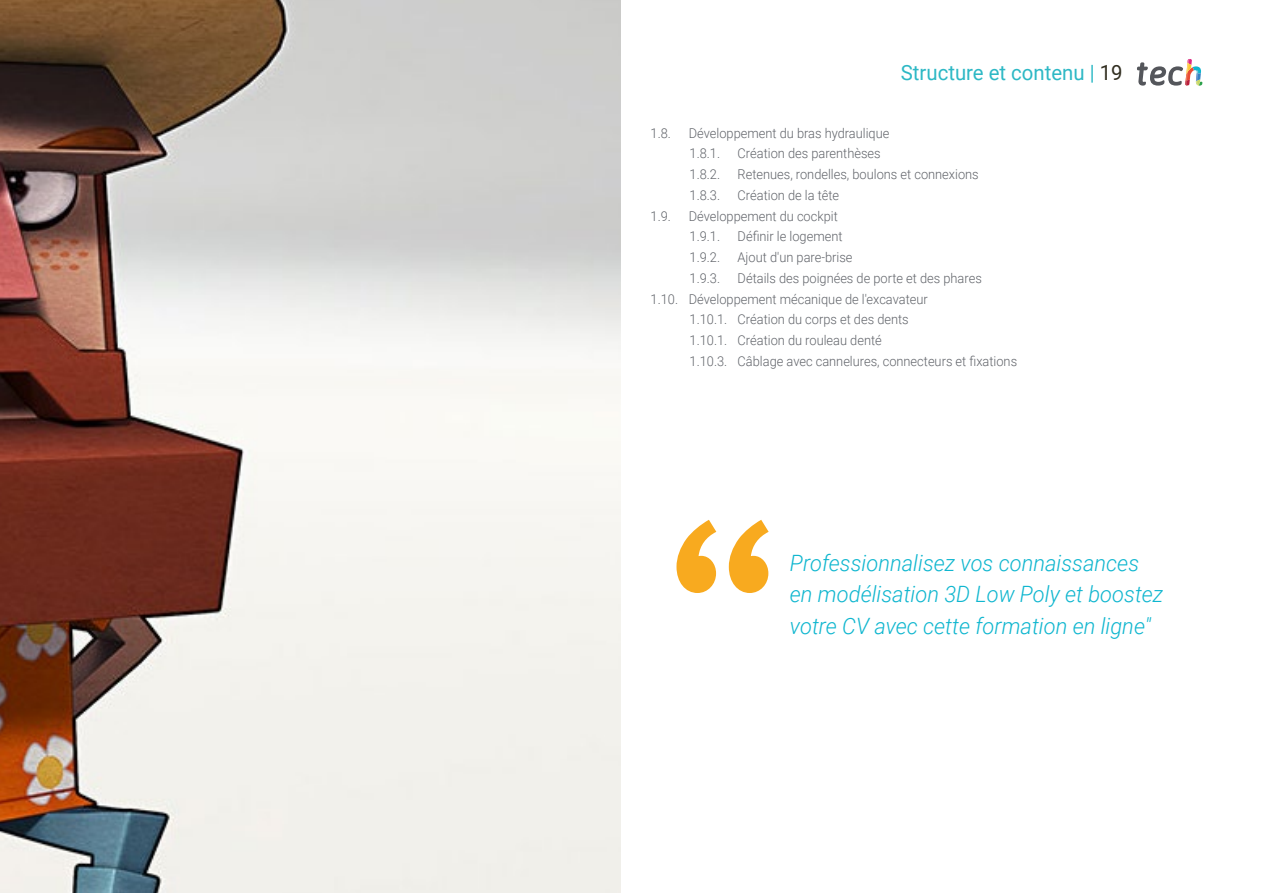
<style>
.page{position:relative;width:1263px;height:893px;background:#fff}
.page>*{position:absolute;margin:0;border:0;box-sizing:border-box;transform-origin:0 0}
.t1{font:italic 300 22.5px/31.5px "Roboto";color:#0fb6cf}
.t2{font:21px "Roboto";color:#2db8c5}
.t3{font:300 13.5px/20.7px "Roboto";color:#61646a;scale:.95 1}
.s1{color:#312e20}
</style>
<div class="page">
<svg style="left:1137px;top:59px;width:65px;height:27px"></svg>
<img style="left:0;top:0;width:621px;height:893px">
<svg style="left:676px;top:520px;width:93px;height:73px"></svg>
<h2 class="t2" style="left:901px;top:57px;width:223px">Structure et contenu | <span class="s1">19</span></h2>
<p class="t3" style="left:651px;top:122px;width:23px">1.8.</p>
<p class="t3" style="left:689px;top:122px;width:213px">Développement du bras hydraulique<br>1.8.1.</p>
<p class="t3" style="left:738px;top:143px;width:152px">Création des parenthèses</p>
<p class="t3" style="left:690px;top:164px;width:34px">1.8.2.</p>
<p class="t3" style="left:738px;top:164px;width:255px">Retenues, rondelles, boulons et connexions</p>
<p class="t3" style="left:690px;top:184px;width:34px">1.8.3.</p>
<p class="t3" style="left:738px;top:184px;width:108px">Création de la tête</p>
<p class="t3" style="left:651px;top:205px;width:23px">1.9.</p>
<p class="t3" style="left:689px;top:205px;width:158px">Développement du cockpit<br>1.9.1.</p>
<p class="t3" style="left:738px;top:226px;width:112px">Définir le logement</p>
<p class="t3" style="left:690px;top:247px;width:34px">1.9.2.</p>
<p class="t3" style="left:738px;top:247px;width:122px">Ajout d'un pare-brise</p>
<p class="t3" style="left:690px;top:267px;width:34px">1.9.3.</p>
<p class="t3" style="left:738px;top:267px;width:258px">Détails des poignées de porte et des phares</p>
<p class="t3" style="left:651px;top:288px;width:293px">1.10. Développement mécanique de l'excavateur</p>
<p class="t3" style="left:690px;top:309px;width:232px">1.10.1. Création du corps et des dents</p>
<p class="t3" style="left:690px;top:330px;width:204px">1.10.1. Création du rouleau denté</p>
<p class="t3" style="left:690px;top:350px;width:346px">1.10.3. Câblage avec cannelures, connecteurs et fixations</p>
<h1 class="t1" style="left:790px;top:546px;width:375px">Professionnalisez vos connaissances en modélisation 3D Low Poly et boostez votre CV avec cette formation en ligne"</h1>
</div>
